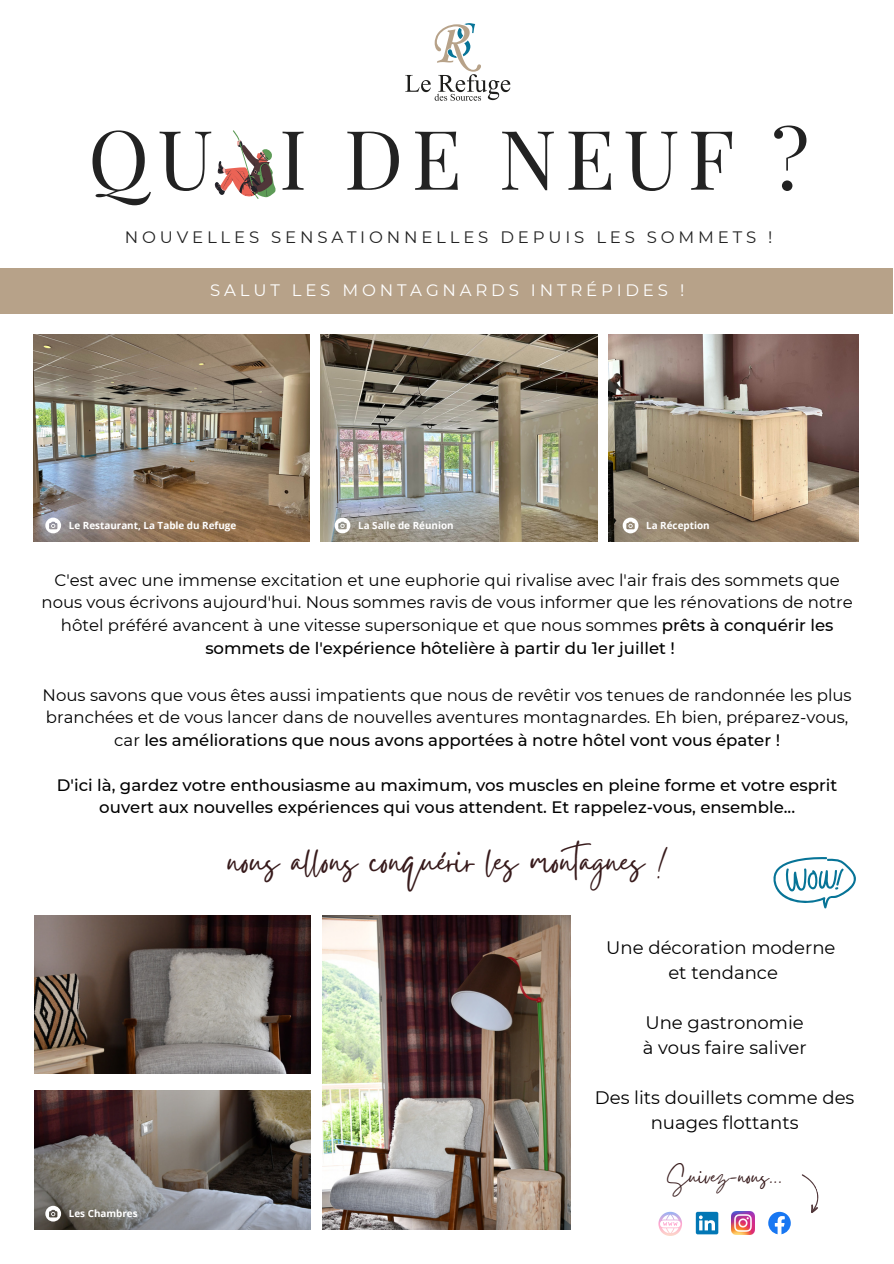
<style>
.page{position:relative;width:894px;height:1264px;background:#fff}
.page>*{position:absolute;margin:0;border:0;box-sizing:border-box;transform-origin:0 0}
.t1{font:82.2px "Playfair Display";letter-spacing:.1em;color:#222}
.t2{font:46.95px "Gistesy";color:#381b1c}
.t3{font:27.6px "Gistesy";color:#381b1c}
.t4{font:18px/24.8px "Montserrat";color:#000;text-align:center}
.t5{font:16.5px/22.5px "Montserrat";color:#000;text-align:center}
.t6{font:500 16.5px/22.5px "Montserrat";color:#000;text-align:center}
.t7{font:16.5px "Montserrat";letter-spacing:.23em;color:#222}
.t8{font:16.5px "Montserrat";letter-spacing:.23em;color:#fff}
.t9{font:700 9.9px "Open Sans";color:#fff}
.s1{font-weight:500}
</style>
<div class="page">
<div style="left:0;top:268px;width:892px;height:45px;background:#b7a289"></div>
<svg style="left:214px;top:130px;width:62px;height:69px"></svg>
<img style="left:33px;top:334px;width:276px;height:208px">
<img style="left:321px;top:334px;width:276px;height:208px">
<img style="left:35px;top:1090px;width:276px;height:139px">
<img style="left:322px;top:915px;width:248px;height:314px">
<img style="left:608px;top:334px;width:249px;height:208px">
<img style="left:35px;top:915px;width:276px;height:158px">
<svg style="left:45px;top:517px;width:16px;height:16px"></svg>
<svg style="left:334px;top:517px;width:16px;height:16px"></svg>
<svg style="left:622px;top:517px;width:16px;height:16px"></svg>
<svg style="left:45px;top:1205px;width:16px;height:16px"></svg>
<svg style="left:405px;top:23px;width:105px;height:78px"></svg>
<svg style="left:773px;top:857px;width:82px;height:51px"></svg>
<svg style="left:768px;top:1211px;width:22px;height:23px"></svg>
<img style="left:731px;top:1211px;width:23px;height:23px">
<svg style="left:695px;top:1211px;width:23px;height:23px"></svg>
<svg style="left:658px;top:1211px;width:24px;height:25px"></svg>
<svg style="left:801px;top:1174px;width:18px;height:39px"></svg>
<p class="t1" style="left:88px;top:101px;width:722px">QU I DE NEUF ?</p>
<p class="t7" style="left:125px;top:227px;width:649px">NOUVELLES SENSATIONNELLES DEPUIS LES SOMMETS !</p>
<p class="t8" style="left:210px;top:280px;width:475px">SALUT LES MONTAGNARDS INTRÉPIDES !</p>
<p class="t9" style="left:69px;top:518px;width:169px">Le Restaurant, La Table du Refuge</p>
<p class="t9" style="left:358px;top:518px;width:97px">La Salle de Réunion</p>
<p class="t9" style="left:646px;top:518px;width:65px">La Réception</p>
<p class="t5" style="left:55px;top:568px;width:786px">C'est avec une immense excitation et une euphorie qui rivalise avec l'air frais des sommets que</p>
<p class="t5" style="left:41px;top:591px;width:812px">nous vous écrivons aujourd'hui. Nous sommes ravis de vous informer que les rénovations de notre</p>
<p class="t5" style="left:61px;top:614px;width:774px">hôtel préféré avancent à une vitesse supersonique et que nous sommes <span class="s1">prêts à conquérir les</span></p>
<p class="t6" style="left:205px;top:636px;width:471px">sommets de l'expérience hôtelière à partir du 1er juillet !</p>
<p class="t5" style="left:43px;top:683px;width:810px">Nous savons que vous êtes aussi impatients que nous de revêtir vos tenues de randonnée les plus branchées et de vous lancer dans de nouvelles aventures montagnardes. Eh bien, préparez-vous, car <span class="s1">les améliorations que nous avons apportées à notre hôtel vont vous épater !</span></p>
<p class="t6" style="left:57px;top:773px;width:781px">D'ici là, gardez votre enthousiasme au maximum, vos muscles en pleine forme et votre esprit ouvert aux nouvelles expériences qui vous attendent. Et rappelez-vous, ensemble...</p>
<p class="t2" style="left:227px;top:828px;width:438px">nous allons conquérir les montagnes !</p>
<p class="t4" style="left:606px;top:934px;width:231px">Une décoration moderne</p>
<p class="t4" style="left:668px;top:959px;width:111px">et tendance</p>
<p class="t4" style="left:645px;top:1010px;width:160px">Une gastronomie</p>
<p class="t4" style="left:642px;top:1035px;width:165px">à vous faire saliver</p>
<p class="t4" style="left:594px;top:1085px;width:261px">Des lits douillets comme des nuages flottants</p>
<p class="t9" style="left:69px;top:1206px;width:70px">Les Chambres</p>
<p class="t3" style="left:667px;top:1157px;width:116px">Suivez-nous...</p>
</div>
